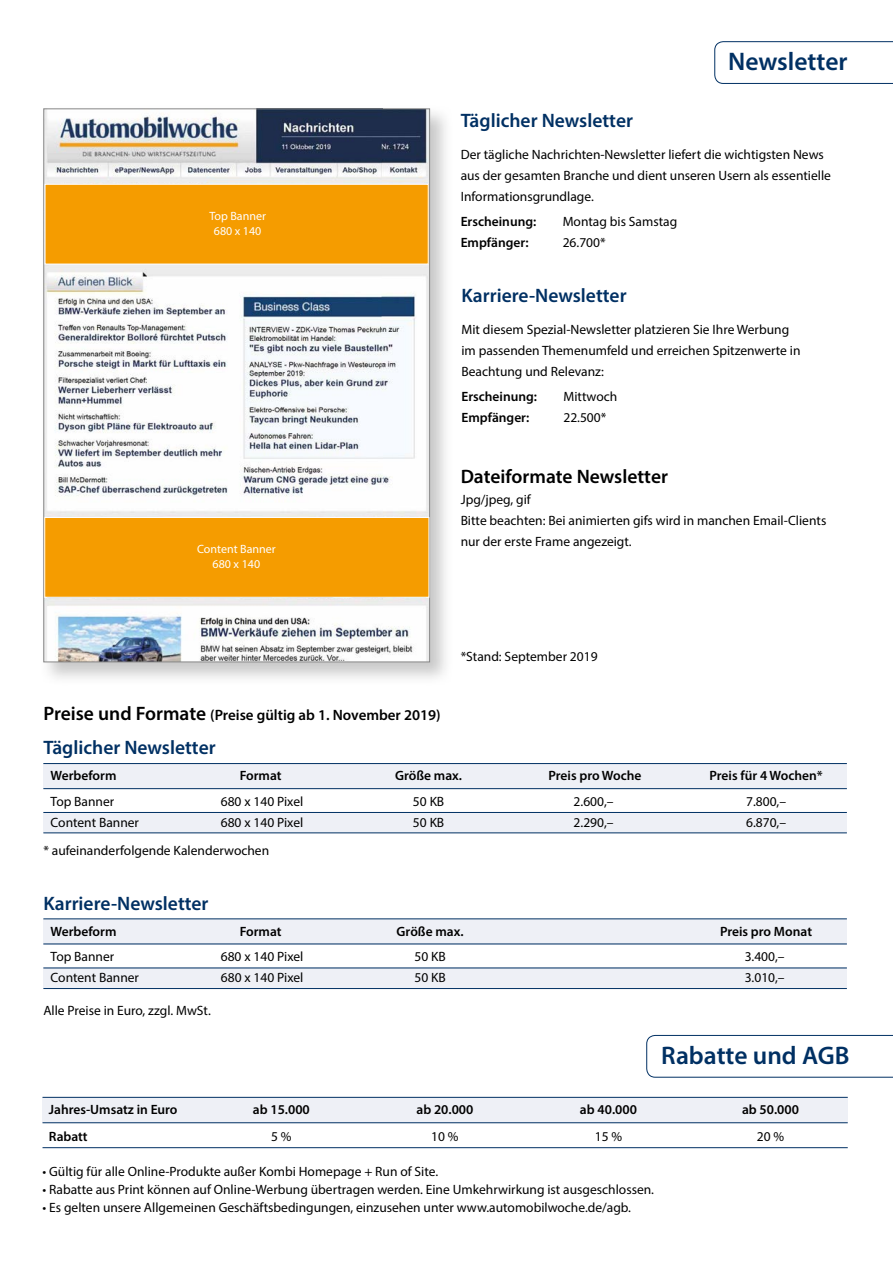
<style>
.page{position:relative;width:893px;height:1263px;background:#fff}
.page>*{position:absolute;margin:0;border:0;box-sizing:border-box;transform-origin:0 0}
.t1{font:600 25.5px "Myriad Pro";color:#003063}
.t2{font:600 19.5px "Myriad Pro";color:#003063}
.t3{font:600 19.5px "Myriad Pro";color:#000}
.t4{font:600 15px "Myriad Pro";color:#000}
.t5{font:13.5px/21px "Myriad Pro";color:#000}
.t6{font:600 13.5px "Myriad Pro";color:#000}
.t7{font:12px/14.4px "Myriad Pro";color:#fff;text-align:center}
.s1{font-size:19.5px}
</style>
<div class="page">
<div style="left:43px;top:1097px;width:805px;height:26px;background:#eef0f6"></div>
<img style="left:430px;top:109px;width:1px;height:50px">
<img style="left:430px;top:158px;width:1px;height:504px">
<img style="left:45px;top:110px;width:383px;height:550px">
<div style="left:45px;top:184px;width:383px;height:80px;background:#f59c00"></div>
<div style="left:45px;top:184px;width:384px;height:80px;border:1px solid #fff"></div>
<div style="left:45px;top:517px;width:384px;height:80px;background:#f59c00"></div>
<div style="left:44px;top:517px;width:385px;height:81px;border:1px solid #fff"></div>
<svg style="left:646px;top:1035px;width:247px;height:43px"></svg>
<svg style="left:714px;top:41px;width:179px;height:43px"></svg>
<hr style="left:43px;top:1097px;width:805px;height:1px;background:#003063">
<div style="left:43px;top:812px;width:804px;height:21px;background:#eef0f6"></div>
<div style="left:43px;top:763px;width:804px;height:26px;background:#eef0f6"></div>
<hr style="left:43px;top:763px;width:804px;height:1px;background:#003063">
<hr style="left:43px;top:788px;width:804px;height:1px;background:#003063">
<hr style="left:43px;top:812px;width:804px;height:1px;background:#003063">
<hr style="left:43px;top:833px;width:804px;height:1px;background:#003063">
<div style="left:43px;top:967px;width:804px;height:21px;background:#eef0f6"></div>
<div style="left:43px;top:919px;width:804px;height:25px;background:#eef0f6"></div>
<hr style="left:43px;top:918px;width:804px;height:1px;background:#003063">
<hr style="left:43px;top:944px;width:804px;height:1px;background:#003063">
<hr style="left:43px;top:968px;width:804px;height:1px;background:#003063">
<hr style="left:43px;top:988px;width:804px;height:1px;background:#003063">
<hr style="left:43px;top:1122px;width:805px;height:1px;background:#003063">
<hr style="left:43px;top:1147px;width:805px;height:1px;background:#003063">
<p class="t7" style="left:209px;top:209px;width:58px">Top Banner<br>680 x 140</p>
<p class="t7" style="left:197px;top:542px;width:80px">Content Banner<br>680 x 140</p>
<h1 class="t1" style="left:728px;top:45px;width:121px">Newsletter</h1>
<h2 class="t2" style="left:461px;top:108px;width:174px">Täglicher Newsletter</h2>
<p class="t5" style="left:461px;top:144px;width:372px">Der tägliche Nachrichten-Newsletter liefert die wichtigsten News aus der gesamten Branche und dient unseren Usern als essentielle<br>Informationsgrundlage.</p>
<p class="t6" style="left:461px;top:213px;width:77px">Erscheinung:</p>
<p class="t5" style="left:563px;top:211px;width:116px">Montag bis Samstag</p>
<p class="t6" style="left:461px;top:234px;width:69px">Empfänger:</p>
<p class="t5" style="left:563px;top:232px;width:45px">26.700*</p>
<h2 class="t2" style="left:461px;top:283px;width:167px">Karriere-Newsletter</h2>
<p class="t5" style="left:461px;top:318px;width:341px">Mit diesem Spezial-Newsletter platzieren Sie Ihre Werbung im passenden Themenumfeld und erreichen Spitzenwerte in<br>Beachtung und Relevanz:</p>
<p class="t6" style="left:461px;top:388px;width:77px">Erscheinung:</p>
<p class="t5" style="left:563px;top:386px;width:55px">Mittwoch</p>
<p class="t6" style="left:461px;top:409px;width:69px">Empfänger:</p>
<p class="t5" style="left:563px;top:407px;width:45px">22.500*</p>
<h2 class="t3" style="left:461px;top:464px;width:209px">Dateiformate Newsletter</h2>
<p class="t5" style="left:461px;top:489px;width:367px">Jpg/jpeg, gif<br>Bitte beachten: Bei animierten gifs wird in manchen Email-Clients nur der erste Frame angezeigt.</p>
<p class="t5" style="left:461px;top:646px;width:138px">*Stand: September 2019</p>
<p class="t4" style="left:43px;top:705px;width:399px"><span class="s1">Preise und Formate</span> (Preise gültig ab 1. November 2019)</p>
<h2 class="t2" style="left:43px;top:735px;width:174px">Täglicher Newsletter</h2>
<p class="t6" style="left:51px;top:767px;width:67px">Werbeform</p>
<p class="t6" style="left:240px;top:767px;width:43px">Format</p>
<p class="t6" style="left:395px;top:767px;width:69px">Größe max.</p>
<p class="t6" style="left:549px;top:767px;width:95px">Preis pro Woche</p>
<p class="t6" style="left:709px;top:767px;width:115px">Preis für 4 Wochen*</p>
<p class="t5" style="left:51px;top:790px;width:65px">Top Banner</p>
<p class="t5" style="left:221px;top:790px;width:84px">680 x 140 Pixel</p>
<p class="t5" style="left:413px;top:790px;width:33px">50 KB</p>
<p class="t5" style="left:574px;top:790px;width:42px">2.600,–</p>
<p class="t5" style="left:746px;top:790px;width:42px">7.800,–</p>
<p class="t5" style="left:51px;top:811px;width:90px">Content Banner</p>
<p class="t5" style="left:221px;top:811px;width:84px">680 x 140 Pixel</p>
<p class="t5" style="left:413px;top:811px;width:33px">50 KB</p>
<p class="t5" style="left:574px;top:811px;width:42px">2.290,–</p>
<p class="t5" style="left:746px;top:811px;width:42px">6.870,–</p>
<p class="t5" style="left:43px;top:840px;width:227px">* aufeinanderfolgende Kalenderwochen</p>
<h2 class="t2" style="left:43px;top:891px;width:167px">Karriere-Newsletter</h2>
<p class="t6" style="left:51px;top:922px;width:67px">Werbeform</p>
<p class="t6" style="left:240px;top:922px;width:43px">Format</p>
<p class="t6" style="left:397px;top:922px;width:69px">Größe max.</p>
<p class="t6" style="left:720px;top:922px;width:93px">Preis pro Monat</p>
<p class="t5" style="left:51px;top:946px;width:65px">Top Banner</p>
<p class="t5" style="left:221px;top:946px;width:84px">680 x 140 Pixel</p>
<p class="t5" style="left:414px;top:946px;width:33px">50 KB</p>
<p class="t5" style="left:745px;top:946px;width:42px">3.400,–</p>
<p class="t5" style="left:51px;top:967px;width:90px">Content Banner</p>
<p class="t5" style="left:221px;top:967px;width:84px">680 x 140 Pixel</p>
<p class="t5" style="left:414px;top:967px;width:33px">50 KB</p>
<p class="t5" style="left:745px;top:967px;width:42px">3.010,–</p>
<p class="t5" style="left:43px;top:999px;width:169px">Alle Preise in Euro, zzgl. MwSt.</p>
<h1 class="t1" style="left:661px;top:1039px;width:190px">Rabatte und AGB</h1>
<p class="t6" style="left:49px;top:1101px;width:130px">Jahres-Umsatz in Euro</p>
<p class="t6" style="left:253px;top:1101px;width:58px">ab 15.000</p>
<p class="t6" style="left:416px;top:1101px;width:58px">ab 20.000</p>
<p class="t6" style="left:580px;top:1101px;width:58px">ab 40.000</p>
<p class="t6" style="left:742px;top:1101px;width:58px">ab 50.000</p>
<p class="t6" style="left:49px;top:1128px;width:40px">Rabatt</p>
<p class="t5" style="left:271px;top:1126px;width:22px">5 %</p>
<p class="t5" style="left:431px;top:1126px;width:29px">10 %</p>
<p class="t5" style="left:595px;top:1126px;width:29px">15 %</p>
<p class="t5" style="left:757px;top:1126px;width:29px">20 %</p>
<p class="t5" style="left:43px;top:1161px;width:397px">• Gültig für alle Online-Produkte außer Kombi Homepage + Run of Site.</p>
<p class="t5" style="left:43px;top:1179px;width:613px">• Rabatte aus Print können auf Online-Werbung übertragen werden. Eine Umkehrwirkung ist ausgeschlossen.</p>
<p class="t5" style="left:43px;top:1197px;width:590px">• Es gelten unsere Allgemeinen Geschäftsbedingungen, einzusehen unter www.automobilwoche.de/agb.</p>
</div>
